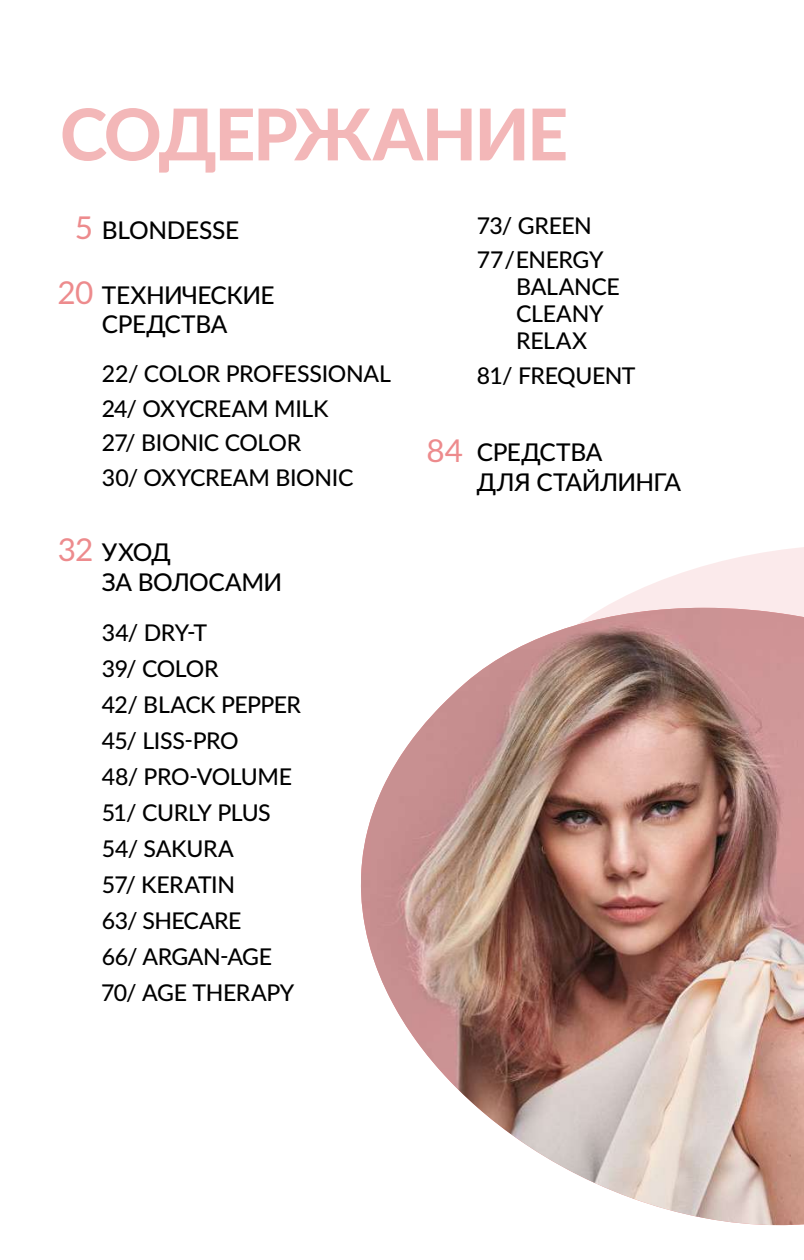
<style>
.page{position:relative;width:804px;height:1260px;background:#fff}
.page>*{position:absolute;margin:0;border:0;box-sizing:border-box;transform-origin:0 0}
.t1{font:800 71.4px "Lato";letter-spacing:-.035em;color:#f3b7b8}
.t2{font:31.5px "Lato";color:#ed8b8d}
.t3{font:500 24.5px/29.8px "Lato";letter-spacing:-.02em;color:#000}
.t4{font:500 23.1px/36.1px "Lato";letter-spacing:-.015em;color:#000}
.s1{font-weight:400;font-size:31.5px;color:#ed8b8d}
</style>
<div class="page">
<svg style="left:604px;top:547px;width:200px;height:61px;fill:#fbeaeb"></svg>
<img style="left:361px;top:608px;width:443px;height:618px">
<h1 class="t1" style="left:60px;top:81px;width:509px">СОДЕРЖАНИЕ</h1>
<p class="t3" style="left:75px;top:214px;width:166px"><span class="s1">5</span> BLONDESSE</p>
<h2 class="t2" style="left:57px;top:270px;width:37px">20</h2>
<p class="t3" style="left:102px;top:279px;width:174px">ТЕХНИЧЕСКИЕ<br>СРЕДСТВА</p>
<p class="t4" style="left:102px;top:354px;width:290px">22/ COLOR PROFESSIONAL</p>
<p class="t4" style="left:102px;top:389px;width:228px">24/ OXYCREAM MILK</p>
<p class="t4" style="left:102px;top:425px;width:253px;line-height:34.6px">27/ BIONIC COLOR<br>30/ OXYCREAM BIONIC</p>
<h2 class="t2" style="left:58px;top:527px;width:37px">32</h2>
<p class="t3" style="left:102px;top:536px;width:182px">УХОД<br>ЗА ВОЛОСАМИ</p>
<p class="t4" style="left:102px;top:613px;width:107px">34/ DRY-T</p>
<p class="t4" style="left:102px;top:649px;width:118px">39/ COLOR</p>
<p class="t4" style="left:101px;top:685px;width:201px">42/ BLACK PEPPER<br>45/ LISS-PRO<br>48/ PRO-VOLUME<br>51/ CURLY PLUS<br>54/ SAKURA<br>57/ KERATIN<br>63/ SHECARE<br>66/ ARGAN-AGE<br>70/ AGE THERAPY</p>
<p class="t4" style="left:477px;top:207px;width:128px;line-height:34.3px">73/ GREEN<br>77 / ENERGY</p>
<p class="t4" style="left:516px;top:272px;width:105px;line-height:26.9px">BALANCE<br>CLEANY<br>RELAX</p>
<p class="t4" style="left:477px;top:356px;width:160px">81/ FREQUENT</p>
<h2 class="t2" style="left:426px;top:428px;width:38px">84</h2>
<p class="t3" style="left:477px;top:436px;width:205px">СРЕДСТВА<br>ДЛЯ СТАЙЛИНГА</p>
</div>
